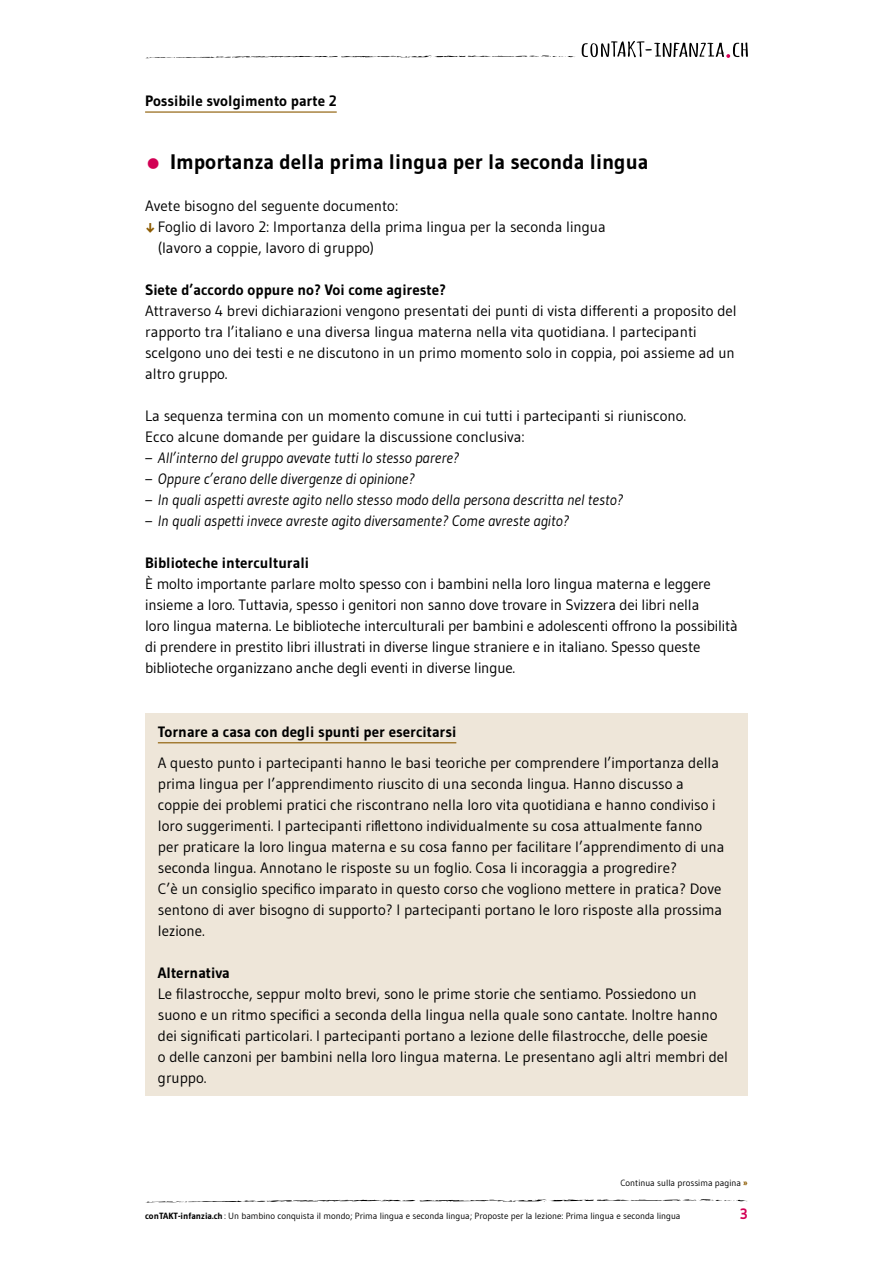
<style>
.page{position:relative;width:893px;height:1263px;background:#fff}
.page>*{position:absolute;margin:0;border:0;box-sizing:border-box;transform-origin:0 0}
.t1{font:700 21px "Gudea";color:#000}
.t2{font:15px/21px "Gudea";color:#000}
.t3{font:italic 15px "Gudea";color:#000}
.t4{font:700 15px "Gudea";color:#000}
.t5{font:700 15px "Gudea";color:#d20054}
.t6{font:9px "Gudea";color:#000}
.s1{font-size:35.7px;color:#d20054}
.s2{font-weight:700;color:#8c5a00}
.s3{font-weight:700}
</style>
<div class="page">
<svg style="left:145px;top:1199px;width:603px;height:4px"></svg>
<svg style="left:146px;top:55px;width:429px;height:3px"></svg>
<svg style="left:582px;top:41px;width:166px;height:17px"></svg>
<hr style="left:145px;top:111px;width:192px;height:2px;background:#8c5a00">
<div style="left:145px;top:713px;width:603px;height:383px;background:#eee6d9"></div>
<hr style="left:158px;top:742px;width:298px;height:1px;background:#8c5a00">
<p class="t4" style="left:145px;top:91px;width:193px">Possibile svolgimento parte 2</p>
<h1 class="t1" style="left:145px;top:149px;width:505px"><span class="s1">•</span> Importanza della prima lingua per la seconda lingua</h1>
<p class="t2" style="left:145px;top:195px;width:255px">Avete bisogno del seguente documento:</p>
<p class="t2" style="left:145px;top:216px;width:462px"><span class="s2">↓</span> Foglio di lavoro 2: Importanza della prima lingua per la seconda lingua</p>
<p class="t2" style="left:158px;top:237px;width:218px">(lavoro a coppie, lavoro di gruppo)</p>
<p class="t4" style="left:145px;top:280px;width:302px">Siete d’accordo oppure no? Voi come agireste?</p>
<p class="t2" style="left:145px;top:300px;width:593px">Attraverso 4 brevi dichiarazioni vengono presentati dei punti di vista differenti a proposito del rapporto tra l’italiano e una diversa lingua materna nella vita quotidiana. I partecipanti scelgono uno dei testi e ne discutono in un primo momento solo in coppia, poi assieme ad un altro gruppo.</p>
<p class="t2" style="left:145px;top:405px;width:543px">La sequenza termina con un momento comune in cui tutti i partecipanti si riuniscono.<br>Ecco alcune domande per guidare la discussione conclusiva:</p>
<p class="t3" style="left:145px;top:448px;width:316px">– All’interno del gruppo avevate tutti lo stesso parere?</p>
<p class="t3" style="left:145px;top:469px;width:271px">– Oppure c’erano delle divergenze di opinione?</p>
<p class="t3" style="left:145px;top:490px;width:479px">– In quali aspetti avreste agito nello stesso modo della persona descritta nel testo?</p>
<p class="t3" style="left:145px;top:511px;width:425px">– In quali aspetti invece avreste agito diversamente? Come avreste agito?</p>
<p class="t4" style="left:145px;top:553px;width:166px">Biblioteche interculturali</p>
<p class="t2" style="left:145px;top:573px;width:594px">È molto importante parlare molto spesso con i bambini nella loro lingua materna e leggere insieme a loro. Tuttavia, spesso i genitori non sanno dove trovare in Svizzera dei libri nella<br>loro lingua materna. Le biblioteche interculturali per bambini e adolescenti offrono la possibilità di prendere in prestito libri illustrati in diverse lingue straniere e in italiano. Spesso queste biblioteche organizzano anche degli eventi in diverse lingue.</p>
<p class="t4" style="left:158px;top:722px;width:300px">Tornare a casa con degli spunti per esercitarsi</p>
<p class="t2" style="left:158px;top:752px;width:568px">A questo punto i partecipanti hanno le basi teoriche per comprendere l’importanza della prima lingua per l’apprendimento riuscito di una seconda lingua. Hanno discusso a coppie dei problemi pratici che riscontrano nella loro vita quotidiana e hanno condiviso i loro suggerimenti. I partecipanti riflettono individualmente su cosa attualmente fanno per praticare la loro lingua materna e su cosa fanno per facilitare l’apprendimento di una seconda lingua. Annotano le risposte su un foglio. Cosa li incoraggia a progredire?<br>C’è un consiglio specifico imparato in questo corso che vogliono mettere in pratica? Dove sentono di aver bisogno di supporto? I partecipanti portano le loro risposte alla prossima lezione.</p>
<p class="t4" style="left:158px;top:964px;width:74px">Alternativa</p>
<p class="t2" style="left:158px;top:983px;width:572px">Le filastrocche, seppur molto brevi, sono le prime storie che sentiamo. Possiedono un suono e un ritmo specifici a seconda della lingua nella quale sono cantate. Inoltre hanno dei significati particolari. I partecipanti portano a lezione delle filastrocche, delle poesie<br>o delle canzoni per bambini nella loro lingua materna. Le presentano agli altri membri del gruppo.</p>
<p class="t6" style="left:620px;top:1177px;width:129px">Continua sulla prossima pagina <span class="s2">»</span></p>
<p class="t6" style="left:145px;top:1210px;width:537px"><span class="s3">conTAKT-infanzia.ch</span>: Un bambino conquista il mondo; Prima lingua e seconda lingua; Proposte per la lezione: Prima lingua e seconda lingua</p>
<p class="t5" style="left:740px;top:1204px;width:9px">3</p>
</div>
